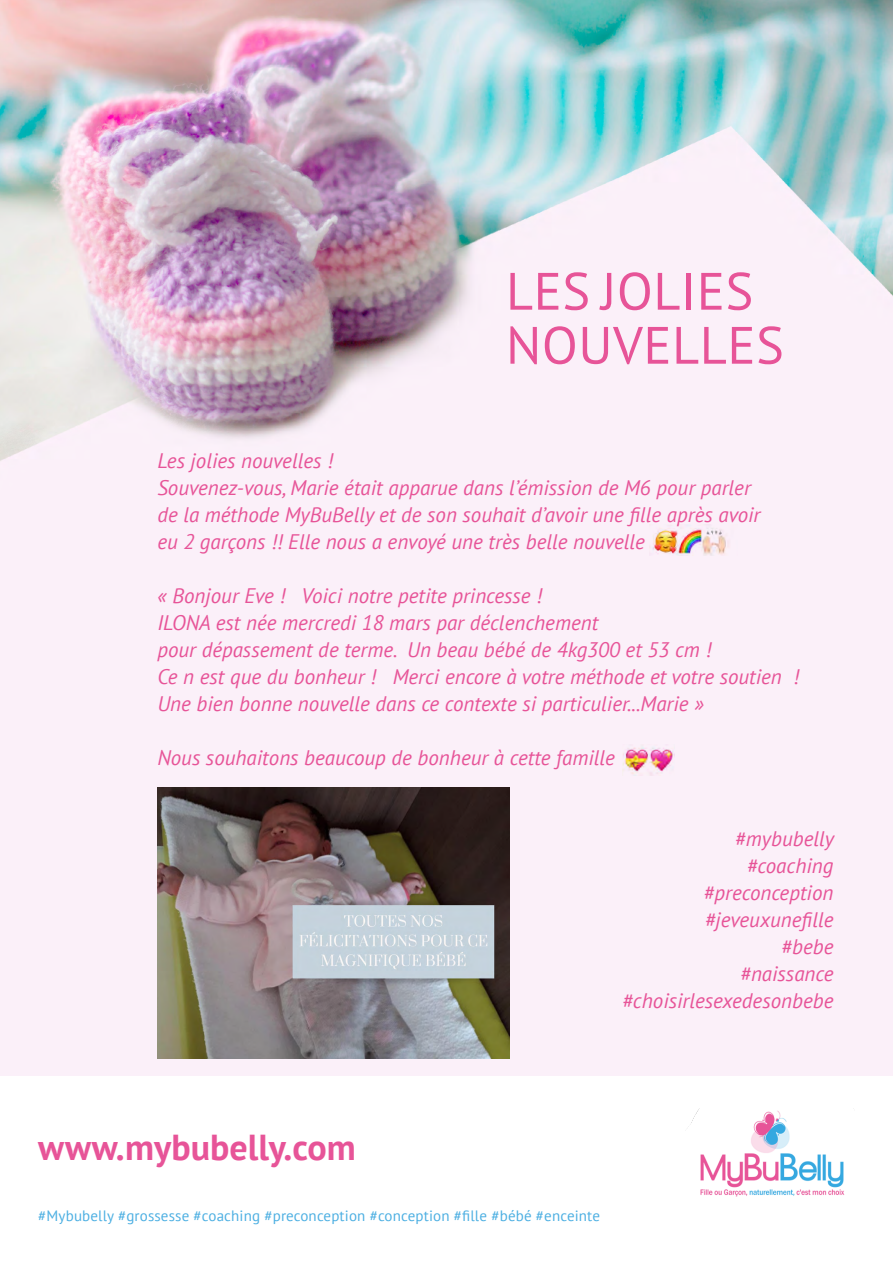
<style>
.page{position:relative;width:893px;height:1263px;background:#fff}
.page>*{position:absolute;margin:0;border:0;box-sizing:border-box;transform-origin:0 0}
.t1{font:52.5px/54px "PT Sans";letter-spacing:.01em;color:#e75498}
.t2{font:700 36px "PT Sans";color:#e75498}
.t3{font:italic 21px/27px "PT Sans";color:#e75498}
.t4{font:15px "PT Sans";letter-spacing:.01em;color:#4cafe2}
</style>
<div class="page">
<img style="left:0;top:0;width:893px;height:1076px">
<img style="left:688px;top:1108px;width:157px;height:89px">
<img style="left:649px;top:524px;width:88px;height:31px">
<img style="left:622px;top:744px;width:52px;height:31px">
<img style="left:157px;top:787px;width:352px;height:272px">
<h1 class="t1" style="left:506px;top:263px;width:279px">LES JOLIES<br>NOUVELLES</h1>
<p class="t3" style="left:157px;top:447px;width:605px">Les jolies nouvelles !<br>Souvenez-vous, Marie était apparue dans l’émission de M6 pour parler de la méthode MyBuBelly et de son souhait d’avoir une fille après avoir eu 2 garçons !! Elle nous a envoyé une très belle nouvelle</p>
<p class="t3" style="left:157px;top:582px;width:643px">« Bonjour Eve ! Voici notre petite princesse !<br>ILONA est née mercredi 18 mars par déclenchement<br>pour dépassement de terme. Un beau bébé de 4kg300 et 53 cm !<br>Ce n est que du bonheur ! Merci encore à votre méthode et votre soutien !<br>Une bien bonne nouvelle dans ce contexte si particulier...Marie »</p>
<p class="t3" style="left:157px;top:744px;width:459px">Nous souhaitons beaucoup de bonheur à cette famille</p>
<p class="t3" style="left:622px;top:825px;width:213px;text-align:right">#mybubelly<br>#coaching #preconception #jeveuxunefille<br>#bebe<br>#naissance #choisirlesexedesonbebe</p>
<h2 class="t2" style="left:38px;top:1124px;width:319px">www.mybubelly.com</h2>
<p class="t4" style="left:38px;top:1206px;width:563px">#Mybubelly #grossesse #coaching #preconception #conception #fille #bébé #enceinte</p>
</div>
